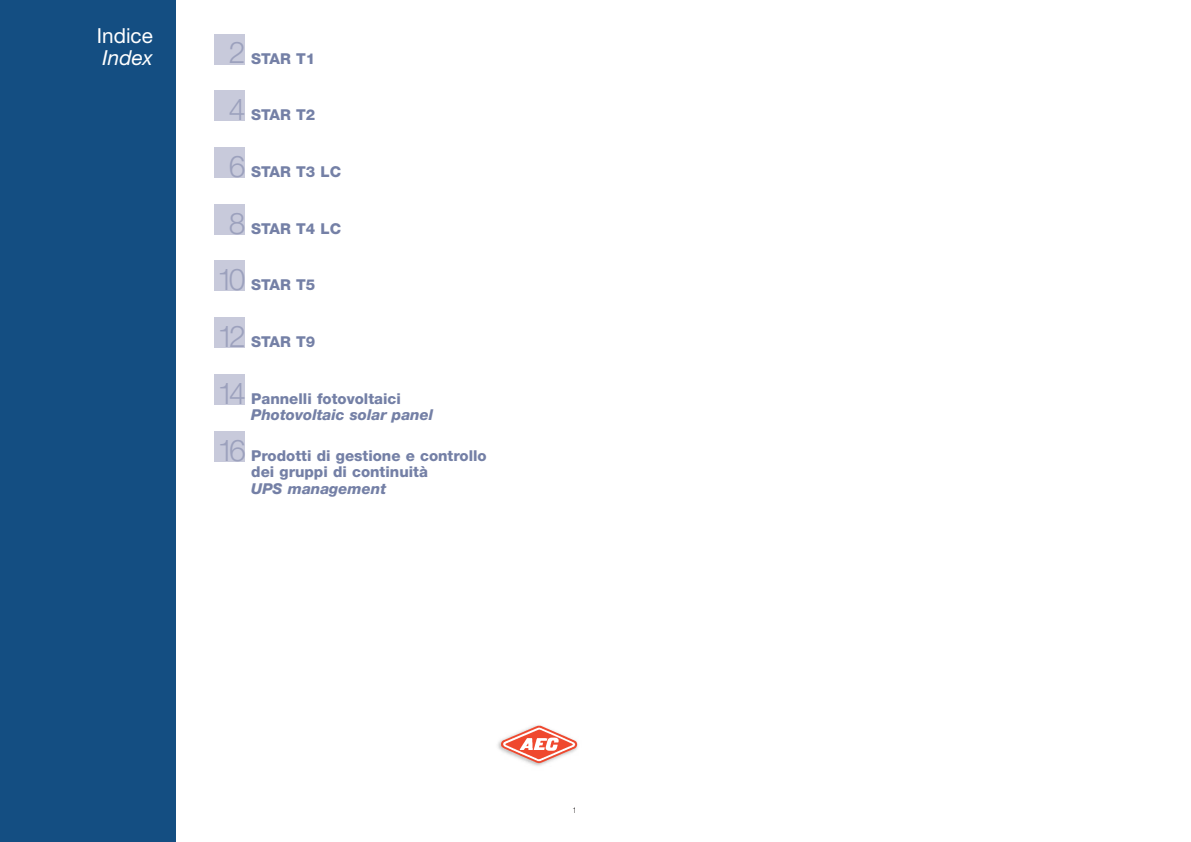
<style>
.page{position:relative;width:1191px;height:842px;background:#fff}
.page>*{position:absolute;margin:0;border:0;box-sizing:border-box;transform-origin:0 0}
.t1{font:20.7px "Helvetica Neue";color:#fff}
.t2{font:italic 20.7px "Helvetica Neue";color:#fff}
.t3{font:800 15px/16px "Helvetica Neue";color:#7480a6}
.t4{font:italic 800 15px/16px "Helvetica Neue";color:#7480a6}
.t5{font:300 condensed 8px "Helvetica Neue";color:#231f20}
.s1{font-weight:300;font-size:30px;color:#9ca1bd}
.s2{font-weight:300;font-style:normal;font-size:30px;color:#9ca1bd}
.s3{font-style:normal}
</style>
<div class="page">
<div style="left:0;top:0;width:176px;height:842px;background:#144e82"></div>
<svg style="left:497px;top:725px;width:81px;height:41px"></svg>
<div style="left:214px;top:34px;width:30px;height:30px;background:#c8cadb"></div>
<div style="left:214px;top:91px;width:30px;height:30px;background:#c8cadb"></div>
<div style="left:214px;top:147px;width:30px;height:31px;background:#c8cadb"></div>
<div style="left:214px;top:204px;width:30px;height:30px;background:#c8cadb"></div>
<div style="left:214px;top:261px;width:30px;height:30px;background:#c8cadb"></div>
<div style="left:214px;top:317px;width:30px;height:31px;background:#c8cadb"></div>
<div style="left:214px;top:431px;width:30px;height:30px;background:#c8cadb"></div>
<div style="left:214px;top:374px;width:30px;height:30px;background:#c8cadb"></div>
<h1 class="t1" style="left:97px;top:28px;width:58px">Indice</h1>
<h1 class="t2" style="left:103px;top:50px;width:52px">Index</h1>
<p class="t3" style="left:229px;top:51px;width:88px"><span class="s1">2</span> STAR T1</p>
<p class="t3" style="left:229px;top:108px;width:88px"><span class="s1">4</span> STAR T2</p>
<p class="t3" style="left:229px;top:165px;width:114px"><span class="s1">6</span> STAR T3 LC</p>
<p class="t3" style="left:229px;top:222px;width:114px"><span class="s1">8</span> STAR T4 LC</p>
<p class="t3" style="left:217px;top:278px;width:100px"><span class="s1">10</span> STAR T5</p>
<p class="t3" style="left:217px;top:335px;width:99px"><span class="s1">12</span> STAR T9</p>
<p class="t4" style="left:251px;top:392px;width:184px;text-indent:-34px"><span class="s2">14</span> <span class="s3">Pannelli fotovoltaici<br></span>Photovoltaic solar panel</p>
<p class="t3" style="left:251px;top:449px;width:237px;text-indent:-34px"><span class="s1">16</span> Prodotti di gestione e controllo dei gruppi di continuità</p>
<p class="t4" style="left:251px;top:482px;width:136px">UPS management</p>
<p class="t5" style="left:573px;top:808px;width:5px">1</p>
</div>
